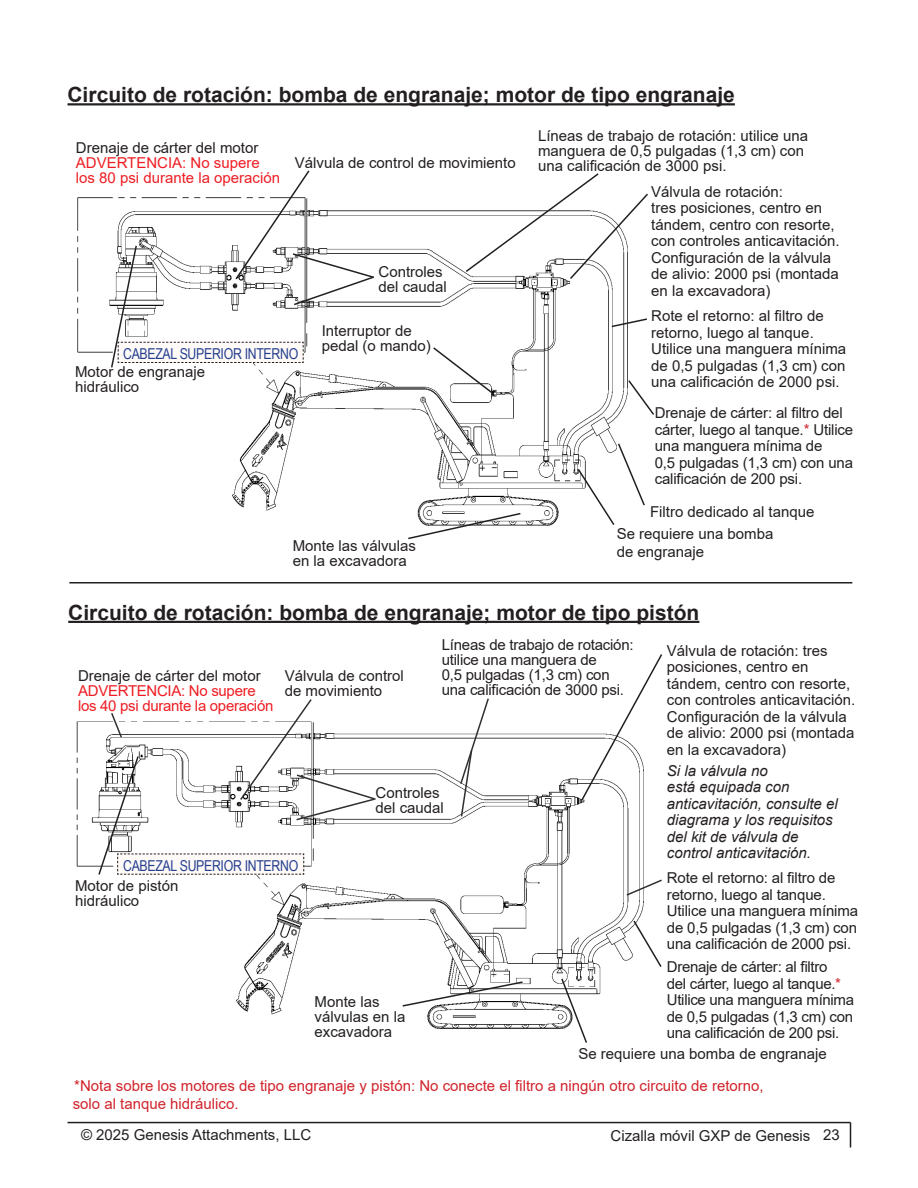
<style>
.page{position:relative;width:918px;height:1188px;background:#fff}
.page>*{position:absolute;margin:0;border:0;box-sizing:border-box;transform-origin:0 0}
.Paragraph_Headings{font:700 21px "Arial";color:#231f20}
.General_Paragraph_Style{font:15px/16.5px "Arial";color:#231f20}
.General_Paragraph_Style-2{font:15px/16.5px "Arial";letter-spacing:-.02em;color:#231f20}
.t1{font:italic 15px/16.5px "Arial";color:#231f20}
.t2{font:15px/18px "Arial";color:#d1232a}
.t3{font:15px/15px "Arial";color:#ee1d23}
.t4{font:15px/15px "Arial";letter-spacing:-.02em;color:#ee1d23}
.t5{font:15px "Arial Narrow";letter-spacing:-.02em;color:#253f8e}
.s1{color:#d1232a}
</style>
<div class="page">
<hr style="left:68px;top:1122px;width:782px;height:1px;background:#231f20">
<svg style="left:850px;top:1123px;width:1px;height:25px"></svg>
<img style="left:76px;top:721px;width:568px;height:308px">
<img style="left:77px;top:197px;width:551px;height:329px">
<svg style="left:464px;top:173px;width:184px;height:108px"></svg>
<svg style="left:610px;top:317px;width:37px;height:11px"></svg>
<svg style="left:627px;top:379px;width:27px;height:38px"></svg>
<svg style="left:432px;top:346px;width:62px;height:49px"></svg>
<svg style="left:576px;top:442px;width:69px;height:84px"></svg>
<svg style="left:110px;top:170px;width:266px;height:301px"></svg>
<svg style="left:406px;top:512px;width:116px;height:28px"></svg>
<svg style="left:401px;top:980px;width:123px;height:28px"></svg>
<svg style="left:560px;top:977px;width:28px;height:66px"></svg>
<svg style="left:580px;top:654px;width:83px;height:148px"></svg>
<svg style="left:625px;top:878px;width:37px;height:19px"></svg>
<svg style="left:632px;top:919px;width:30px;height:50px"></svg>
<svg style="left:97px;top:699px;width:280px;height:177px"></svg>
<hr style="left:68px;top:621px;width:631px;height:2px;background:#231f20">
<hr style="left:69px;top:582px;width:783px;height:2px;background:#231f20">
<svg style="left:459px;top:698px;width:31px;height:120px"></svg>
<hr style="left:68px;top:103px;width:667px;height:2px;background:#231f20">
<p class="Paragraph_Headings" style="left:68px;top:80px;width:669px">Circuito de rotación: bomba de engranaje; motor de tipo engranaje</p>
<p class="General_Paragraph_Style" style="left:76px;top:140px;width:184px">Drenaje de cárter del motor</p>
<p class="t3" style="left:76px;top:155px;width:206px">ADVERTENCIA: No supere los 80 psi durante la operación</p>
<p class="General_Paragraph_Style" style="left:295px;top:155px;width:222px">Válvula de control de movimiento</p>
<p class="t5" style="left:123px;top:343px;width:177px">CABEZAL SUPERIOR INTERNO</p>
<p class="General_Paragraph_Style" style="left:75px;top:365px;width:132px;line-height:15px">Motor de engranaje hidráulico</p>
<p class="General_Paragraph_Style" style="left:379px;top:264px;width:70px;line-height:15px">Controles del caudal</p>
<p class="General_Paragraph_Style" style="left:322px;top:323px;width:111px;line-height:15px">Interruptor de pedal (o mando)</p>
<p class="General_Paragraph_Style" style="left:293px;top:538px;width:125px;line-height:15px">Monte las válvulas en la excavadora</p>
<p class="General_Paragraph_Style" style="left:538px;top:128px;width:271px;line-height:15px">Líneas de trabajo de rotación: utilice una manguera de 0,5 pulgadas (1,3 cm) con una calificación de 3000 psi.</p>
<p class="General_Paragraph_Style" style="left:651px;top:183px;width:133px">Válvula de rotación:</p>
<p class="General_Paragraph_Style" style="left:651px;top:200px;width:190px">tres posiciones, centro en tándem, centro con resorte, con controles anticavitación.</p>
<p class="General_Paragraph_Style" style="left:651px;top:249px;width:189px">Configuración de la válvula de alivio: 2000 psi (montada en la excavadora)</p>
<p class="General_Paragraph_Style" style="left:651px;top:308px;width:174px">Rote el retorno: al filtro de retorno, luego al tanque.</p>
<p class="General_Paragraph_Style" style="left:651px;top:341px;width:197px;text-align:justify">Utilice una manguera mínima de 0,5 pulgadas (1,3 cm) con una calificación de 2000 psi.</p>
<p class="General_Paragraph_Style" style="left:655px;top:405px;width:200px">Drenaje de cárter: al filtro del cárter, luego al tanque.<span class="s1">*</span> Utilice una manguera mínima de<br>0,5 pulgadas (1,3 cm) con una calificación de 200 psi.</p>
<p class="General_Paragraph_Style" style="left:650px;top:504px;width:166px">Filtro dedicado al tanque</p>
<p class="General_Paragraph_Style" style="left:617px;top:524px;width:158px;line-height:18px">Se requiere una bomba de engranaje</p>
<p class="Paragraph_Headings" style="left:68px;top:597px;width:633px">Circuito de rotación: bomba de engranaje; motor de tipo pistón</p>
<p class="General_Paragraph_Style" style="left:78px;top:667px;width:184px">Drenaje de cárter del motor</p>
<p class="t4" style="left:78px;top:683px;width:197px">ADVERTENCIA: No supere los 40 psi durante la operación</p>
<p class="General_Paragraph_Style" style="left:285px;top:668px;width:121px;line-height:15px">Válvula de control de movimiento</p>
<p class="General_Paragraph_Style" style="left:442px;top:638px;width:193px;line-height:15px">Líneas de trabajo de rotación: utilice una manguera de<br>0,5 pulgadas (1,3 cm) con una calificación de 3000 psi.</p>
<p class="General_Paragraph_Style" style="left:376px;top:785px;width:70px;line-height:15px">Controles del caudal</p>
<p class="t5" style="left:123px;top:855px;width:177px">CABEZAL SUPERIOR INTERNO</p>
<p class="General_Paragraph_Style" style="left:75px;top:878px;width:105px;line-height:15px">Motor de pistón hidráulico</p>
<p class="General_Paragraph_Style" style="left:315px;top:994px;width:92px;line-height:15px">Monte las válvulas en la excavadora</p>
<p class="General_Paragraph_Style" style="left:667px;top:642px;width:190px">Válvula de rotación: tres posiciones, centro en tándem, centro con resorte, con controles anticavitación.<br>Configuración de la válvula de alivio: 2000 psi (montada en la excavadora)</p>
<p class="t1" style="left:667px;top:763px;width:172px">Si la válvula no<br>está equipada con anticavitación, consulte el diagrama y los requisitos del kit de válvula de control anticavitación.</p>
<p class="General_Paragraph_Style" style="left:667px;top:870px;width:193px">Rote el retorno: al filtro de retorno, luego al tanque.<br>Utilice una manguera mínima de 0,5 pulgadas (1,3 cm) con una calificación de 2000 psi.</p>
<p class="General_Paragraph_Style-2" style="left:667px;top:959px;width:189px">Drenaje de cárter: al filtro<br>del cárter, luego al tanque.<span class="s1">*<br></span>Utilice una manguera mínima de 0,5 pulgadas (1,3 cm) con una calificación de 200 psi.</p>
<p class="General_Paragraph_Style" style="left:578px;top:1045px;width:250px">Se requiere una bomba de engranaje</p>
<p class="t2" style="left:73px;top:1076px;width:692px">*Nota sobre los motores de tipo engranaje y pistón: No conecte el filtro a ningún otro circuito de retorno, solo al tanque hidráulico.</p>
<p class="General_Paragraph_Style" style="left:81px;top:1126px;width:232px">© 2025 Genesis Attachments, LLC</p>
<p class="General_Paragraph_Style" style="left:611px;top:1127px;width:231px">Cizalla móvil GXP de Genesis 23</p>
</div>
